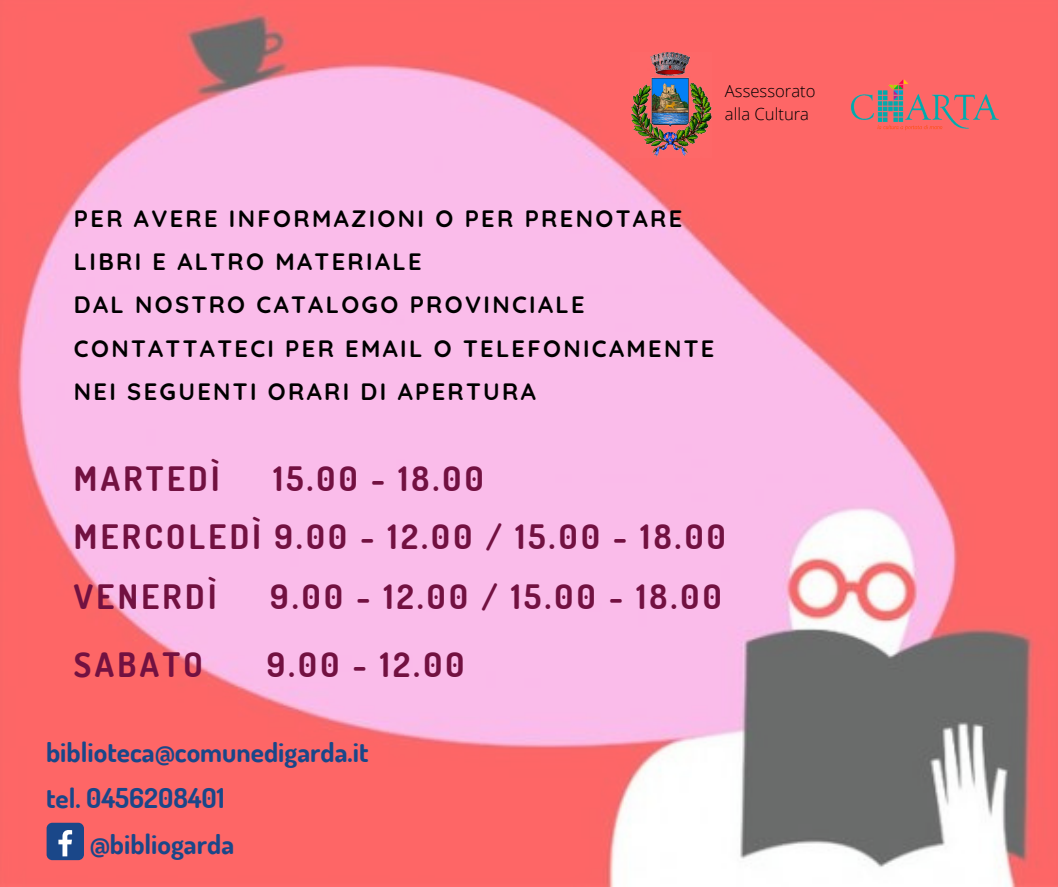
<style>
.page{position:relative;width:1058px;height:887px;background:#fff}
.page>*{position:absolute;margin:0;border:0;box-sizing:border-box;transform-origin:0 0}
.t1{font:700 33.6px/57.4px "Dosis";letter-spacing:.1em;color:#721141}
.t2{font:700 27.3px "Dosis";color:#1a4789}
.t3{font:700 23.55px/43.2px "Quicksand";letter-spacing:.1em;color:#000}
.t4{font:300 16.65px/23px "Open Sans";color:#000}
</style>
<div class="page">
<img style="left:0;top:0;width:1058px;height:886px">
<img style="left:841px;top:76px;width:167px;height:58px">
<img style="left:631px;top:52px;width:80px;height:105px">
<div style="left:47px;top:822px;width:37px;height:38px;background:#1a4789;border-radius:6px"></div>
<svg style="left:58px;top:830px;width:14px;height:26px"></svg>
<p class="t4" style="left:725px;top:79px;width:92px">Assessorato alla Cultura</p>
<p class="t3" style="left:74px;top:196px;width:642px">PER AVERE INFORMAZIONI O PER PRENOTARE LIBRI E ALTRO MATERIALE<br>DAL NOSTRO CATALOGO PROVINCIALE CONTATTATECI PER EMAIL O TELEFONICAMENTE NEI SEGUENTI ORARI DI APERTURA</p>
<h1 class="t1" style="left:74px;top:449px;width:147px">MARTEDÌ</h1>
<h1 class="t1" style="left:74px;top:449px;width:653px;text-indent:199px">15.00 - 18.00<br>MERCOLEDÌ 9.00 - 12.00 / 15.00 - 18.00</h1>
<h1 class="t1" style="left:74px;top:567px;width:144px">VENERDÌ</h1>
<h1 class="t1" style="left:270px;top:567px;width:453px">9.00 - 12.00 / 15.00 - 18.00</h1>
<h1 class="t1" style="left:74px;top:635px;width:130px">SABATO</h1>
<h1 class="t1" style="left:267px;top:635px;width:199px">9.00 - 12.00</h1>
<p class="t2" style="left:46px;top:734px;width:324px">biblioteca@comunedigarda.it</p>
<p class="t2" style="left:46px;top:779px;width:180px">tel. 0456208401</p>
<p class="t2" style="left:90px;top:825px;width:146px">@bibliogarda</p>
</div>
